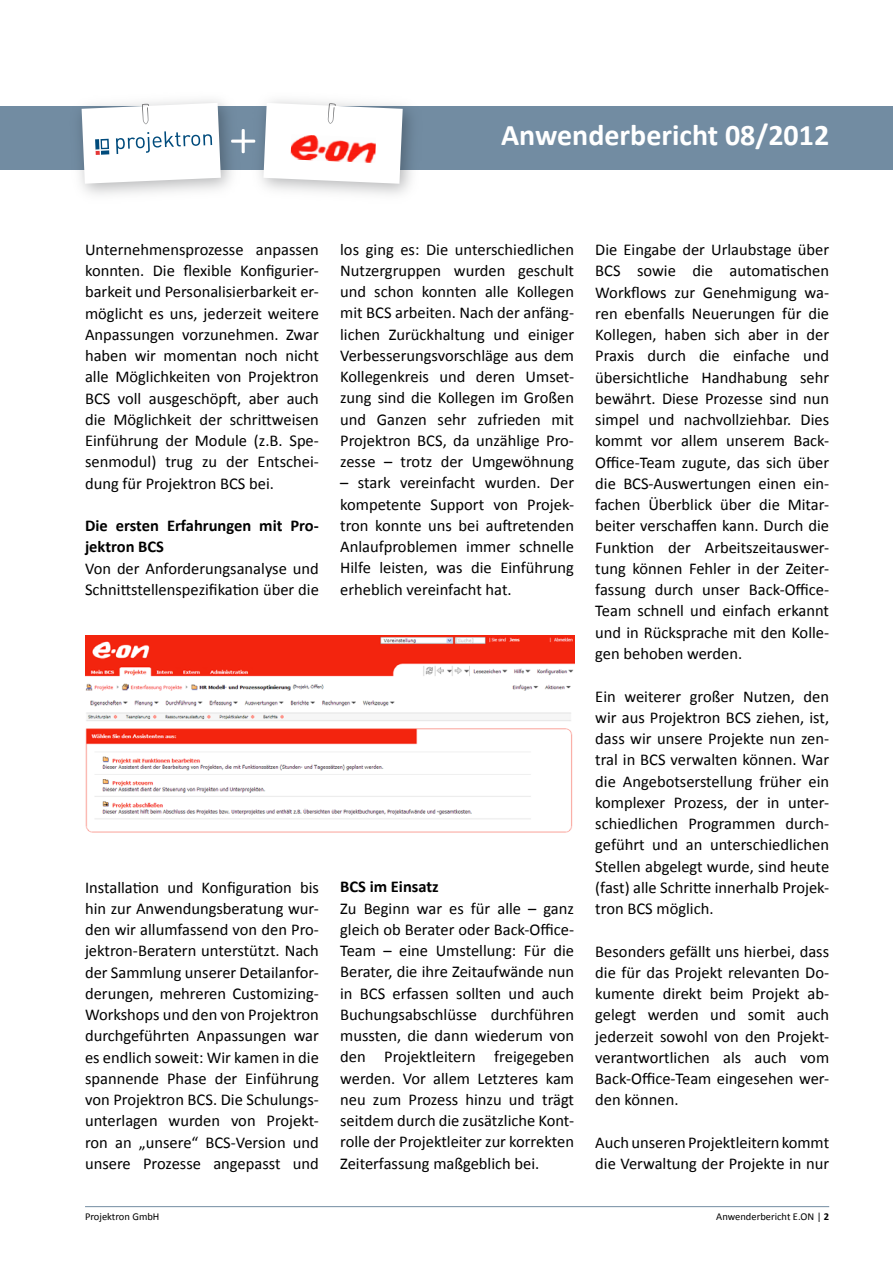
<style>
.page{position:relative;width:893px;height:1263px;background:#fff}
.page>*{position:absolute;margin:0;border:0;box-sizing:border-box;transform-origin:0 0}
.t1{font:700 30px "Calibri";color:#fff}
.t2{font:16.5px/21.3px "Calibri";color:#000;text-align:justify}
.t3{font:700 16.5px/21.3px "Calibri";color:#000}
.t4{font:10.5px "Calibri";color:#000}
.s1{font-weight:700}
</style>
<div class="page">
<hr style="left:85px;top:1206px;width:744px;height:1px;background:#728ca2">
<div style="left:0;top:106px;width:893px;height:64px;background:#728ca2"></div>
<img style="left:79px;top:100px;width:165px;height:95px">
<svg style="left:82px;top:103px;width:139px;height:81px"></svg>
<div style="left:242px;top:129px;width:3px;height:24px;border:2px solid #fff"></div>
<svg style="left:232px;top:130px;width:15px;height:22px"></svg>
<div style="left:231px;top:140px;width:24px;height:3px;border:2px solid #fff"></div>
<img style="left:247px;top:100px;width:165px;height:95px">
<svg style="left:263px;top:103px;width:140px;height:81px"></svg>
<img style="left:290px;top:134px;width:86px;height:29px">
<img style="left:85px;top:635px;width:489px;height:198px">
<h1 class="t1" style="left:501px;top:116px;width:330px">Anwenderbericht 08/2012</h1>
<p class="t2" style="left:85px;top:239px;width:235px">Unternehmensprozesse anpassen konnten. Die flexible Konfigurier&shy;barkeit und Personalisierbarkeit er&shy;möglicht es uns, jederzeit weitere Anpassungen vorzunehmen. Zwar haben wir momentan noch nicht alle Möglichkeiten von Projektron BCS voll ausgeschöpft, aber auch die Möglichkeit der schrittweisen Einführung der Module (z.B. Spe&shy;senmodul) trug zu der Entschei&shy;dung für Projektron BCS bei.</p>
<p class="t3" style="left:85px;top:515px;width:235px">Die ersten Erfahrungen mit Pro&shy;jektron BCS</p>
<p class="t2" style="left:85px;top:558px;width:235px">Von der Anforderungsanalyse und<br>Schnittstellenspezifikation über die</p>
<p class="t2" style="left:85px;top:876px;width:235px">Installation und Konfiguration bis hin zur Anwendungsberatung wur&shy;den wir allumfassend von den Pro&shy;jektron-Beratern unterstützt. Nach der Sammlung unserer Detailanfor&shy;derungen, mehreren Customizing-Workshops und den von Projektron durchgeführten Anpassungen war es endlich soweit: Wir kamen in die spannende Phase der Einführung von Projektron BCS. Die Schulungs&shy;unterlagen wurden von Projekt&shy;ron an „unsere“ BCS-Version und unsere Prozesse angepasst und</p>
<p class="t4" style="left:85px;top:1210px;width:76px">Projektron GmbH</p>
<p class="t2" style="left:340px;top:239px;width:235px">los ging es: Die unterschiedlichen Nutzergruppen wurden geschult und schon konnten alle Kollegen mit BCS arbeiten. Nach der anfäng&shy;lichen Zurückhaltung und einiger Verbesserungsvorschläge aus dem Kollegenkreis und deren Umset&shy;zung sind die Kollegen im Großen und Ganzen sehr zufrieden mit Projektron BCS, da unzählige Pro&shy;zesse – trotz der Umgewöhnung</p>
<p class="t2" style="left:340px;top:472px;width:235px">– stark vereinfacht wurden. Der kompetente Support von Projek&shy;tron konnte uns bei auftretenden Anlaufproblemen immer schnelle Hilfe leisten, was die Einführung erheblich vereinfacht hat.</p>
<p class="t3" style="left:340px;top:876px;width:100px">BCS im Einsatz</p>
<p class="t2" style="left:340px;top:897px;width:235px">Zu Beginn war es für alle – ganz gleich ob Berater oder Back-Office-Team – eine Umstellung: Für die Berater, die ihre Zeitaufwände nun in BCS erfassen sollten und auch Buchungsabschlüsse durchführen mussten, die dann wiederum von den Projektleitern freigegeben werden. Vor allem Letzteres kam neu zum Prozess hinzu und trägt seitdem durch die zusätzliche Kont&shy;rolle der Projektleiter zur korrekten Zeiterfassung maßgeblich bei.</p>
<p class="t2" style="left:595px;top:239px;width:235px">Die Eingabe der Urlaubstage über BCS sowie die automatischen Workflows zur Genehmigung wa&shy;ren ebenfalls Neuerungen für die Kollegen, haben sich aber in der Praxis durch die einfache und übersichtliche Handhabung sehr bewährt. Diese Prozesse sind nun simpel und nachvollziehbar. Dies kommt vor allem unserem Back-Office-Team zugute, das sich über die BCS-Auswertungen einen ein&shy;fachen Überblick über die Mitar&shy;beiter verschaffen kann. Durch die Funktion der Arbeitszeitauswer&shy;tung können Fehler in der Zeiter&shy;fassung durch unser Back-Office-Team schnell und einfach erkannt und in Rücksprache mit den Kolle&shy;gen behoben werden.</p>
<p class="t2" style="left:595px;top:685px;width:235px">Ein weiterer großer Nutzen, den wir aus Projektron BCS ziehen, ist, dass wir unsere Projekte nun zen&shy;tral in BCS verwalten können. War die Angebotserstellung früher ein komplexer Prozess, der in unter&shy;schiedlichen Programmen durch&shy;geführt und an unterschiedlichen Stellen abgelegt wurde, sind heute (fast) alle Schritte innerhalb Projek&shy;tron BCS möglich.</p>
<p class="t2" style="left:595px;top:940px;width:235px">Besonders gefällt uns hierbei, dass die für das Projekt relevanten Do&shy;kumente direkt beim Projekt ab&shy;gelegt werden und somit auch jederzeit sowohl von den Projekt&shy;verantwortlichen als auch vom Back-Office-Team eingesehen wer&shy;den können.</p>
<p class="t2" style="left:595px;top:1132px;width:235px">Auch unseren Projektleitern kommt die Verwaltung der Projekte in nur</p>
<p class="t4" style="left:716px;top:1210px;width:114px">Anwenderbericht E.ON | <span class="s1">2</span></p>
</div>
